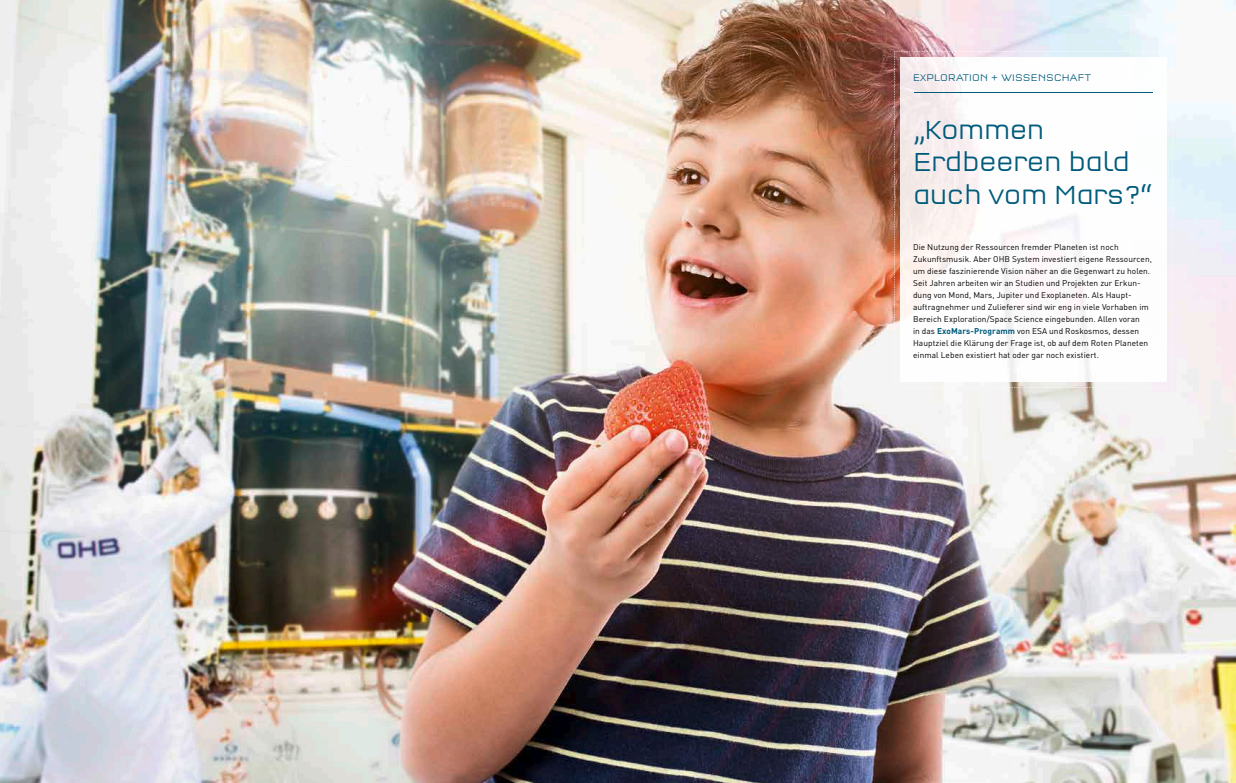
<style>
.page{position:relative;width:1236px;height:783px;background:#fff}
.page>*{position:absolute;margin:0;border:0;box-sizing:border-box;transform-origin:0 0}
.t1{font:300 condensed 27px/32.4px "Q Type OT";letter-spacing:-.02em;color:#005b7b}
.t2{font:300 condensed 10px "Q Type OT";letter-spacing:.02em;color:#005b7b}
.t3{font:8.3px/12px "DIN";letter-spacing:.01em;color:#000}
.s1{font-weight:700;color:#005b7b}
</style>
<div class="page">
<img style="left:0;top:0;width:1236px;height:782px">
<img style="left:894px;top:51px;width:279px;height:336px">
<img style="left:900px;top:57px;width:267px;height:324px">
<hr style="left:914px;top:93px;width:239px;height:1px;background:#005b7b">
<p class="t2" style="left:913px;top:72px;width:179px">EXPLORATION + WISSENSCHAFT</p>
<h1 class="t1" style="left:913px;top:113px;width:241px">„Kommen<br>Erdbeeren bald auch vom Mars?“</h1>
<p class="t3" style="left:913px;top:240px;width:240px">Die Nutzung der Ressourcen fremder Planeten ist noch Zukunftsmusik. Aber OHB System investiert eigene Ressourcen, um diese faszinierende Vision näher an die Gegenwart zu holen.<br>Seit Jahren arbeiten wir an Studien und Projekten zur Erkun&shy;dung von Mond, Mars, Jupiter und Exoplaneten. Als Haupt&shy;auftragnehmer und Zulieferer sind wir eng in viele Vorhaben im Bereich Exploration/Space Science eingebunden. Allen voran<br>in das <span class="s1">ExoMars-Programm</span> von ESA und Roskosmos, dessen Hauptziel die Klärung der Frage ist, ob auf dem Roten Planeten einmal Leben existiert hat oder gar noch existiert.</p>
</div>
